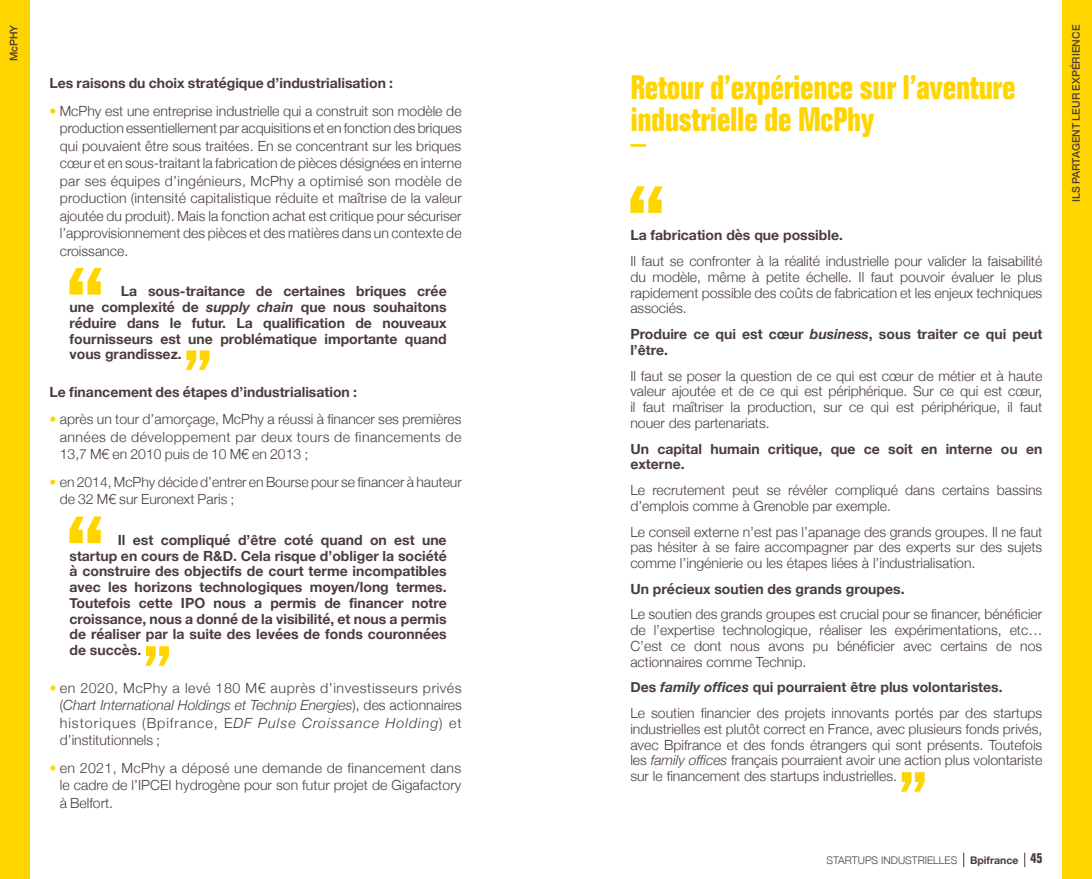
<style>
.page{position:relative;width:1092px;height:879px;background:#fff}
.page>*{position:absolute;margin:0;border:0;box-sizing:border-box;transform-origin:0 0}
.t1{font:700 condensed 33.25px/31.5px "Folio";letter-spacing:-.01em;color:#ffd500}
.t2{font:300 14px/17.5px "Helvetica Neue";color:#4b3d3c;text-align:justify}
.t3{font:700 14px/15.8px "Helvetica Neue";color:#4b3d3c;text-align:justify}
.t4{font:300 10.5px "Helvetica Neue";color:#4b3d3c}
.t5{font:500 10.5px "Helvetica Neue";color:#4b3d3c}
.s1{color:#ffd500}
.s2{font-style:italic}
.s3{font-weight:700}
.s4{font-weight:700;font-style:italic}
.s5{font-family:"Folio";font-weight:700;font-stretch:condensed;font-size:14px}
</style>
<div class="page">
<div style="left:1062px;top:0;width:29px;height:878px;background:#ffd500"></div>
<div style="left:0;top:0;width:30px;height:878px;background:#ffd500"></div>
<svg style="left:69px;top:268px;width:33px;height:26px"></svg>
<svg style="left:186px;top:350px;width:23px;height:20px"></svg>
<svg style="left:69px;top:516px;width:33px;height:27px"></svg>
<svg style="left:145px;top:646px;width:24px;height:19px"></svg>
<hr style="left:630px;top:144px;width:16px;height:3px;background:#ffd500">
<svg style="left:630px;top:186px;width:32px;height:27px"></svg>
<svg style="left:901px;top:772px;width:23px;height:19px"></svg>
<svg style="left:963px;top:852px;width:1px;height:14px"></svg>
<svg style="left:1024px;top:852px;width:1px;height:14px"></svg>
<p class="t5" style="left:5px;top:61px;width:38px;rotate:-90deg">McPHY</p>
<p class="t3" style="left:50px;top:76px;width:345px">Les raisons du choix stratégique d’industrialisation :</p>
<p class="t2" style="left:60px;top:101px;width:403px;text-indent:-10px"><span class="s1">•</span> McPhy est une entreprise industrielle qui a construit son modèle de production essentiellement par acquisitions et en fonction des briques qui pouvaient être sous traitées. En se concentrant sur les briques cœur et en sous-traitant la fabrication de pièces désignées en interne par ses équipes d’ingénieurs, McPhy a optimisé son modèle de production (intensité capitalistique réduite et maîtrise de la valeur ajoutée du produit). Mais la fonction achat est critique pour sécuriser l’approvisionnement des pièces et des matières dans un contexte de croissance.</p>
<p class="t3" style="left:69px;top:284px;width:379px;text-indent:51px">La sous-traitance de certaines briques crée une complexité de <span class="s2">supply chain</span> que nous souhaitons réduire dans le futur. La qualification de nouveaux fournisseurs est une problématique importante quand vous grandissez.</p>
<p class="t3" style="left:50px;top:384px;width:309px">Le financement des étapes d’industrialisation :</p>
<p class="t2" style="left:60px;top:409px;width:403px;text-indent:-10px"><span class="s1">•</span> après un tour d’amorçage, McPhy a réussi à financer ses premières années de développement par deux tours de financements de 13,7 M€ en 2010 puis de 10 M€ en 2013 ;</p>
<p class="t2" style="left:60px;top:471px;width:403px;text-indent:-10px"><span class="s1">•</span> en 2014, McPhy décide d’entrer en Bourse pour se financer à hauteur de 32 M€ sur Euronext Paris ;</p>
<p class="t3" style="left:69px;top:532px;width:379px;text-indent:48px">Il est compliqué d’être coté quand on est une startup en cours de R&amp;D. Cela risque d’obliger la société à construire des objectifs de court terme incompatibles avec les horizons technologiques moyen/long termes.<br>Toutefois cette IPO nous a permis de financer notre croissance, nous a donné de la visibilité, et nous a permis de réaliser par la suite des levées de fonds couronnées de succès.</p>
<p class="t2" style="left:60px;top:677px;width:403px;text-indent:-10px"><span class="s1">•</span> en 2020, McPhy a levé 180 M€ auprès d’investisseurs privés (<span class="s2">Chart International Holdings et Technip Energies</span>), des actionnaires historiques (Bpifrance, E<span class="s2">DF Pulse Croissance Holding</span>) et d’institutionnels ;</p>
<p class="t2" style="left:60px;top:757px;width:403px;text-indent:-10px"><span class="s1">•</span> en 2021, McPhy a déposé une demande de financement dans le cadre de l’IPCEI hydrogène pour son futur projet de Gigafactory à Belfort.</p>
<h1 class="t1" style="left:630px;top:73px;width:387px">Retour d’expérience sur l’aventure industrielle de McPhy</h1>
<p class="t3" style="left:630px;top:228px;width:214px">La fabrication dès que possible.</p>
<p class="t2" style="left:630px;top:252px;width:413px;line-height:15.8px">Il faut se confronter à la réalité industrielle pour valider la faisabilité du modèle, même à petite échelle. Il faut pouvoir évaluer le plus rapidement possible des coûts de fabrication et les enjeux techniques associés.</p>
<p class="t3" style="left:630px;top:326px;width:413px">Produire ce qui est cœur <span class="s2">business</span>, sous traiter ce qui peut l’être.</p>
<p class="t2" style="left:630px;top:366px;width:413px;line-height:15.8px">Il faut se poser la question de ce qui est cœur de métier et à haute valeur ajoutée et de ce qui est périphérique. Sur ce qui est cœur, il faut maîtriser la production, sur ce qui est périphérique, il faut nouer des partenariats.</p>
<p class="t3" style="left:630px;top:441px;width:413px">Un capital humain critique, que ce soit en interne ou en externe.</p>
<p class="t2" style="left:630px;top:481px;width:413px;line-height:15.8px">Le recrutement peut se révéler compliqué dans certains bassins d’emplois comme à Grenoble par exemple.</p>
<p class="t2" style="left:630px;top:522px;width:413px;line-height:15.8px">Le conseil externe n’est pas l’apanage des grands groupes. Il ne faut pas hésiter à se faire accompagner par des experts sur des sujets comme l’ingénierie ou les étapes liées à l’industrialisation.</p>
<p class="t3" style="left:630px;top:581px;width:276px">Un précieux soutien des grands groupes.</p>
<p class="t2" style="left:630px;top:605px;width:413px;line-height:15.8px">Le soutien des grands groupes est crucial pour se financer, bénéficier de l’expertise technologique, réaliser les expérimentations, etc… C’est ce dont nous avons pu bénéficier avec certains de nos actionnaires comme Technip.</p>
<p class="t2" style="left:630px;top:673px;width:413px;line-height:25.7px"><span class="s3">Des</span> <span class="s4">family offices</span> <span class="s3">qui pourraient être plus volontaristes.<br></span>Le soutien financier des projets innovants portés par des startups</p>
<p class="t2" style="left:630px;top:719px;width:413px;line-height:15.8px">industrielles est plutôt correct en France, avec plusieurs fonds privés, avec Bpifrance et des fonds étrangers qui sont présents. Toutefois les <span class="s2">family offices</span> français pourraient avoir une action plus volontariste sur le financement des startups industrielles.</p>
<p class="t5" style="left:1067px;top:202px;width:179px;rotate:-90deg">ILS PARTAGENT LEUR EXPÉRIENCE</p>
<p class="t4" style="left:826px;top:850px;width:217px">STARTUPS INDUSTRIELLES <span class="s3">Bpifrance</span> <span class="s5">45</span></p>
</div>
